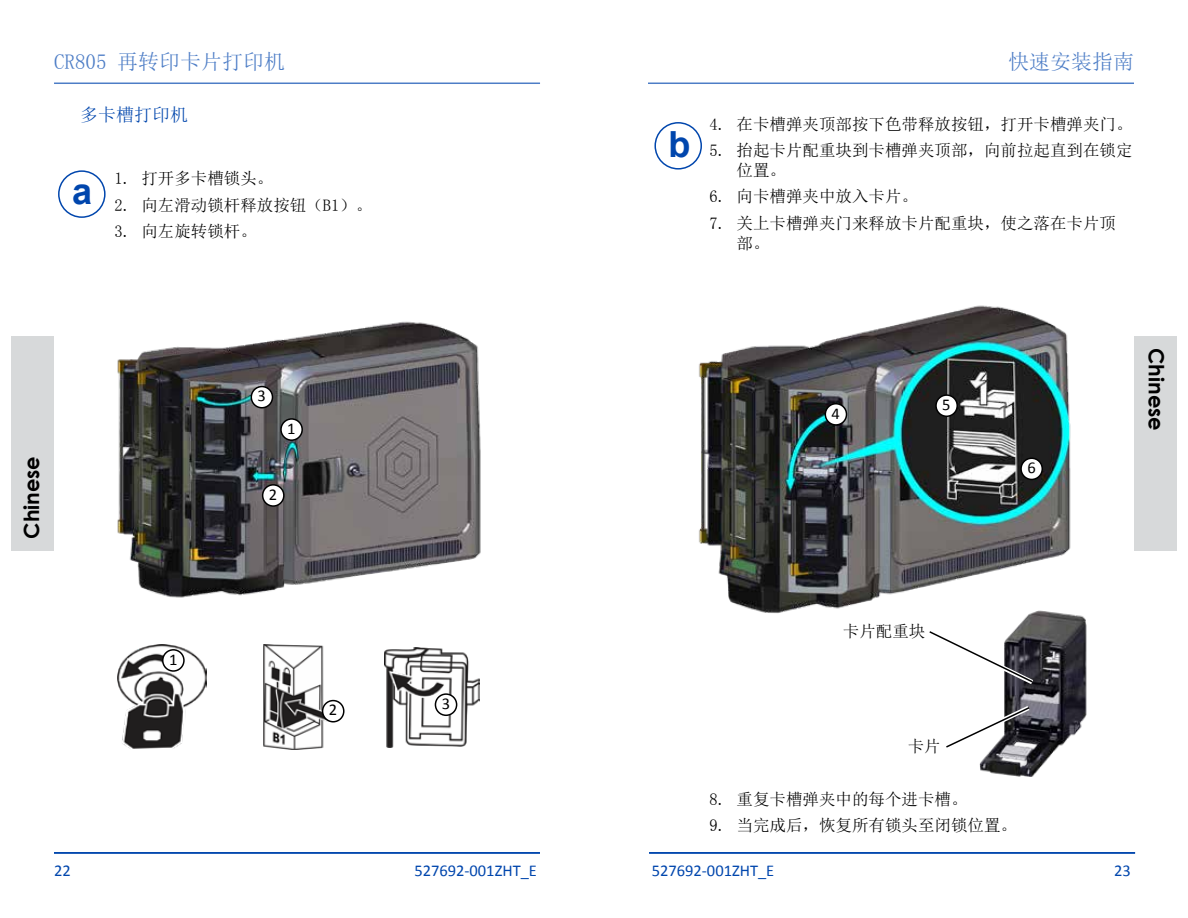
<style>
.page{position:relative;width:1188px;height:918px;background:#fff}
.page>*{position:absolute;margin:0;border:0;box-sizing:border-box;transform-origin:0 0}
.t1{font:700 36px "Arial";color:#0046ad}
.t2{font:21px "Sim Sun";color:#4d7dc6}
.t3{font:700 21px "Century Gothic";color:#000}
.t4{font:18px "Sim Sun";color:#0046ad}
.t5{font:16.5px/19.8px "Sim Sun";color:#000}
.t6{font:16.5px "Calibri";color:#0046ad}
.t7{font:16.5px "Calibri";color:#000}
</style>
<div class="page">
<div style="left:58px;top:170px;width:48px;height:48px;border:2px solid #0046ad;border-radius:50%"></div>
<div style="left:654px;top:122px;width:48px;height:48px;border:2px solid #0046ad;border-radius:50%"></div>
<img style="left:118px;top:645px;width:88px;height:104px">
<div style="left:163px;top:650px;width:21px;height:21px;background:#fff;border-radius:50%"></div>
<div style="left:162px;top:649px;width:23px;height:23px;border:2px solid #000;border-radius:50%"></div>
<img style="left:263px;top:645px;width:67px;height:105px">
<div style="left:323px;top:701px;width:21px;height:21px;background:#fff;border-radius:50%"></div>
<div style="left:322px;top:700px;width:23px;height:23px;border:2px solid #000;border-radius:50%"></div>
<img style="left:384px;top:647px;width:96px;height:100px">
<div style="left:435px;top:694px;width:22px;height:21px;background:#fff;border-radius:50%"></div>
<div style="left:435px;top:693px;width:22px;height:23px;border:2px solid #000;border-radius:50%"></div>
<img style="left:117px;top:321px;width:364px;height:277px">
<div style="left:251px;top:387px;width:21px;height:21px;background:#fff;border-radius:50%"></div>
<div style="left:251px;top:386px;width:22px;height:23px;border:2px solid #000;border-radius:50%"></div>
<div style="left:263px;top:485px;width:21px;height:21px;background:#fff;border-radius:50%"></div>
<div style="left:262px;top:484px;width:23px;height:23px;border:2px solid #000;border-radius:50%"></div>
<div style="left:281px;top:419px;width:21px;height:21px;background:#fff;border-radius:50%"></div>
<div style="left:280px;top:418px;width:23px;height:23px;border:2px solid #000;border-radius:50%"></div>
<img style="left:699px;top:305px;width:372px;height:309px">
<div style="left:825px;top:404px;width:22px;height:21px;background:#fff;border-radius:50%"></div>
<div style="left:825px;top:403px;width:22px;height:23px;border:2px solid #000;border-radius:50%"></div>
<div style="left:936px;top:395px;width:21px;height:21px;background:#fff;border-radius:50%"></div>
<div style="left:935px;top:394px;width:23px;height:23px;border:2px solid #000;border-radius:50%"></div>
<div style="left:1021px;top:458px;width:21px;height:21px;background:#fff;border-radius:50%"></div>
<div style="left:1020px;top:458px;width:23px;height:22px;border:2px solid #000;border-radius:50%"></div>
<img style="left:980px;top:609px;width:107px;height:168px">
<svg style="left:946px;top:702px;width:88px;height:51px"></svg>
<svg style="left:929px;top:626px;width:109px;height:62px"></svg>
<hr style="left:648px;top:83px;width:486px;height:1px;background:#4d7dc6">
<hr style="left:54px;top:83px;width:486px;height:1px;background:#4d7dc6">
<hr style="left:54px;top:852px;width:486px;height:2px;background:#0046ad">
<hr style="left:649px;top:852px;width:486px;height:2px;background:#0046ad">
<div style="left:11px;top:337px;width:43px;height:214px;background:#d7d9da"></div>
<div style="left:1134px;top:336px;width:43px;height:214px;background:#d7d9da"></div>
<p class="t2" style="left:54px;top:51px;width:232px">CR805 再转印卡片打印机</p>
<p class="t2" style="left:1008px;top:51px;width:127px">快速安装指南</p>
<p class="t4" style="left:80px;top:105px;width:109px">多卡槽打印机</p>
<h1 class="t1" style="left:72px;top:167px;width:22px">a</h1>
<p class="t5" style="left:114px;top:169px;width:160px">1. 打开多卡槽锁头。</p>
<p class="t5" style="left:114px;top:195px;width:259px">2. 向左滑动锁杆释放按钮（B1）。</p>
<p class="t5" style="left:114px;top:222px;width:144px">3. 向左旋转锁杆。</p>
<h1 class="t1" style="left:669px;top:121px;width:23px">b</h1>
<p class="t5" style="left:710px;top:114px;width:424px">4. 在卡槽弹夹顶部按下色带释放按钮，打开卡槽弹夹门。</p>
<p class="t5" style="left:737px;top:140px;width:397px;text-indent:-27px">5. 抬起卡片配重块到卡槽弹夹顶部，向前拉起直到在锁定位置。</p>
<p class="t5" style="left:710px;top:187px;width:210px">6. 向卡槽弹夹中放入卡片。</p>
<p class="t5" style="left:737px;top:213px;width:381px;text-indent:-27px">7. 关上卡槽弹夹门来释放卡片配重块，使之落在卡片顶部。</p>
<p class="t3" style="left:16px;top:539px;width:84px;rotate:-90deg">Chinese</p>
<p class="t7" style="left:258px;top:386px;width:10px">3</p>
<p class="t7" style="left:287px;top:418px;width:10px">1</p>
<p class="t7" style="left:269px;top:484px;width:10px">2</p>
<p class="t7" style="left:832px;top:403px;width:10px">4</p>
<p class="t7" style="left:942px;top:394px;width:10px">5</p>
<p class="t7" style="left:1027px;top:457px;width:10px">6</p>
<p class="t3" style="left:1172px;top:348px;width:84px;rotate:90deg">Chinese</p>
<p class="t7" style="left:169px;top:649px;width:10px">1</p>
<p class="t7" style="left:329px;top:700px;width:10px">2</p>
<p class="t7" style="left:442px;top:693px;width:10px">3</p>
<p class="t5" style="left:843px;top:621px;width:84px">卡片配重块</p>
<p class="t5" style="left:908px;top:737px;width:34px">卡片</p>
<p class="t5" style="left:710px;top:789px;width:259px">8. 重复卡槽弹夹中的每个进卡槽。</p>
<p class="t5" style="left:710px;top:815px;width:309px">9. 当完成后，恢复所有锁头至闭锁位置。</p>
<p class="t6" style="left:54px;top:860px;width:18px">22</p>
<p class="t6" style="left:414px;top:860px;width:124px">527692-001ZHT_E</p>
<p class="t6" style="left:652px;top:860px;width:124px">527692-001ZHT_E</p>
<p class="t6" style="left:1114px;top:860px;width:18px">23</p>
</div>
